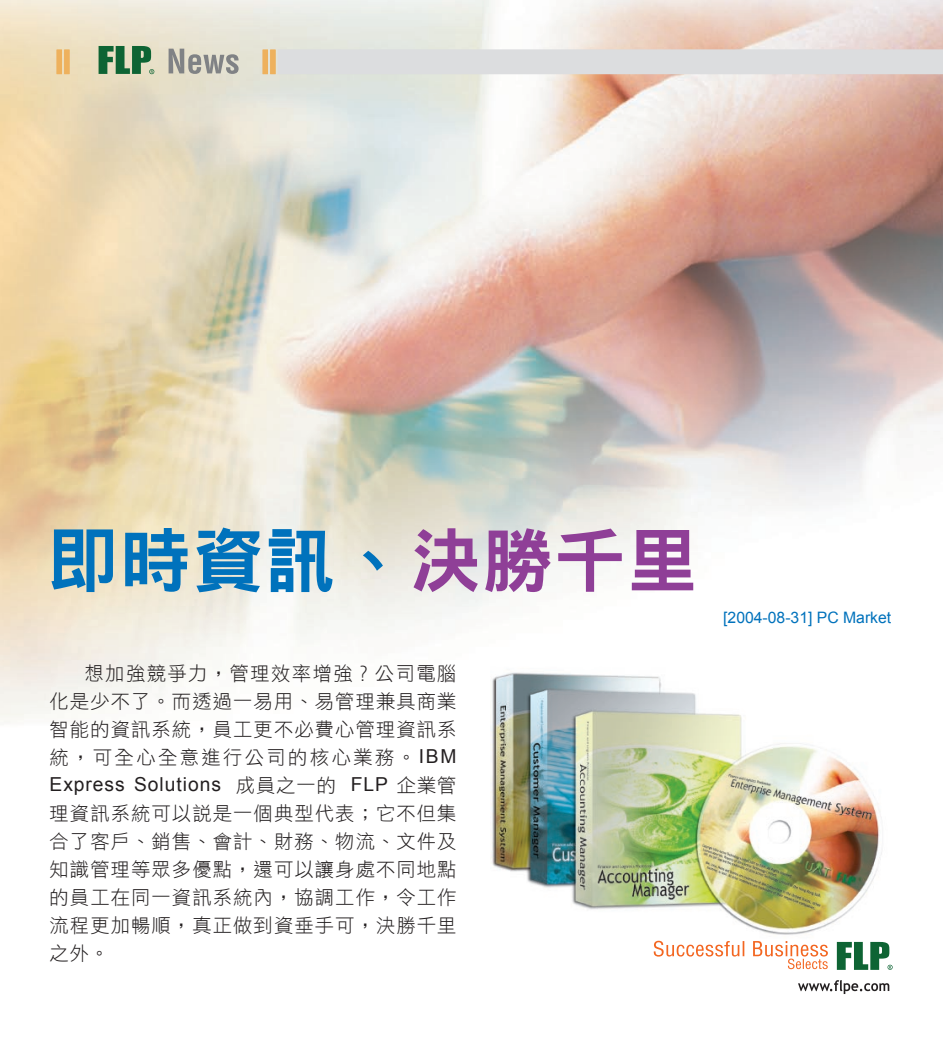
<style>
.page{position:relative;width:943px;height:1042px;background:#fff}
.page>*{position:absolute;margin:0;border:0;box-sizing:border-box;transform-origin:0 0}
.t1{font:70.52px "DFN Hei XB HK BF";letter-spacing:.025em;color:#0072bc}
.t2{font:19.25px/28px "DF Hei Lt HK BF";letter-spacing:.06em;color:#231f20;text-align:justify}
.t3{font:19.25px "Arial";letter-spacing:.05em;color:#231f20}
.t4{font:15.75px "Arial";color:#0072bc}
.s1{color:#8f3f97}
.s2{font-family:"Arial"}
.s3{font-family:"DF Hei Lt HK BF"}
</style>
<div class="page">
<img style="left:0;top:0;width:943px;height:991px">
<img style="left:490px;top:654px;width:399px;height:286px">
<div style="left:278px;top:50px;width:665px;height:24px;background:#dcdddf"></div>
<div style="left:64px;top:50px;width:5px;height:24px;background:#eeb15d"></div>
<div style="left:57px;top:50px;width:5px;height:24px;background:#eeb15d"></div>
<div style="left:270px;top:50px;width:5px;height:24px;background:#eeb15d"></div>
<div style="left:263px;top:50px;width:5px;height:24px;background:#eeb15d"></div>
<svg style="left:798px;top:980px;width:91px;height:14px"></svg>
<svg style="left:653px;top:941px;width:91px;height:15px"></svg>
<svg style="left:753px;top:941px;width:74px;height:28px"></svg>
<svg style="left:836px;top:942px;width:56px;height:28px"></svg>
<svg style="left:99px;top:46px;width:55px;height:28px;background:#5f9169"></svg>
<svg style="left:168px;top:49px;width:70px;height:25px;background:#b4b2aa"></svg>
<h1 class="t1" style="left:48px;top:525px;width:651px">即時資訊、<span class="s1">決勝千里</span></h1>
<p class="t2" style="left:50px;top:659px;width:408px;text-indent:35px">想加強競爭力，管理效率增強？公司電腦化是少不了。而透過一易用、易管理兼具商業智能的資訊系統，員工更不必費心管理資訊系統，可全心全意進行公司的核心業務。<span class="s2">IBM</span></p>
<p class="t3" style="left:50px;top:771px;width:408px">Express Solutions <span class="s3">成員之一的</span> FLP <span class="s3">企業管</span></p>
<p class="t2" style="left:50px;top:799px;width:408px">理資訊系統可以說是一個典型代表；它不但集合了客戶、銷售、會計、財務、物流、文件及知識管理等眾多優點，還可以讓身處不同地點的員工在同一資訊系統內，協調工作，令工作流程更加暢順，真正做到資垂手可，決勝千里之外。</p>
<p class="t4" style="left:723px;top:607px;width:170px">[2004-08-31] PC Market</p>
</div>
